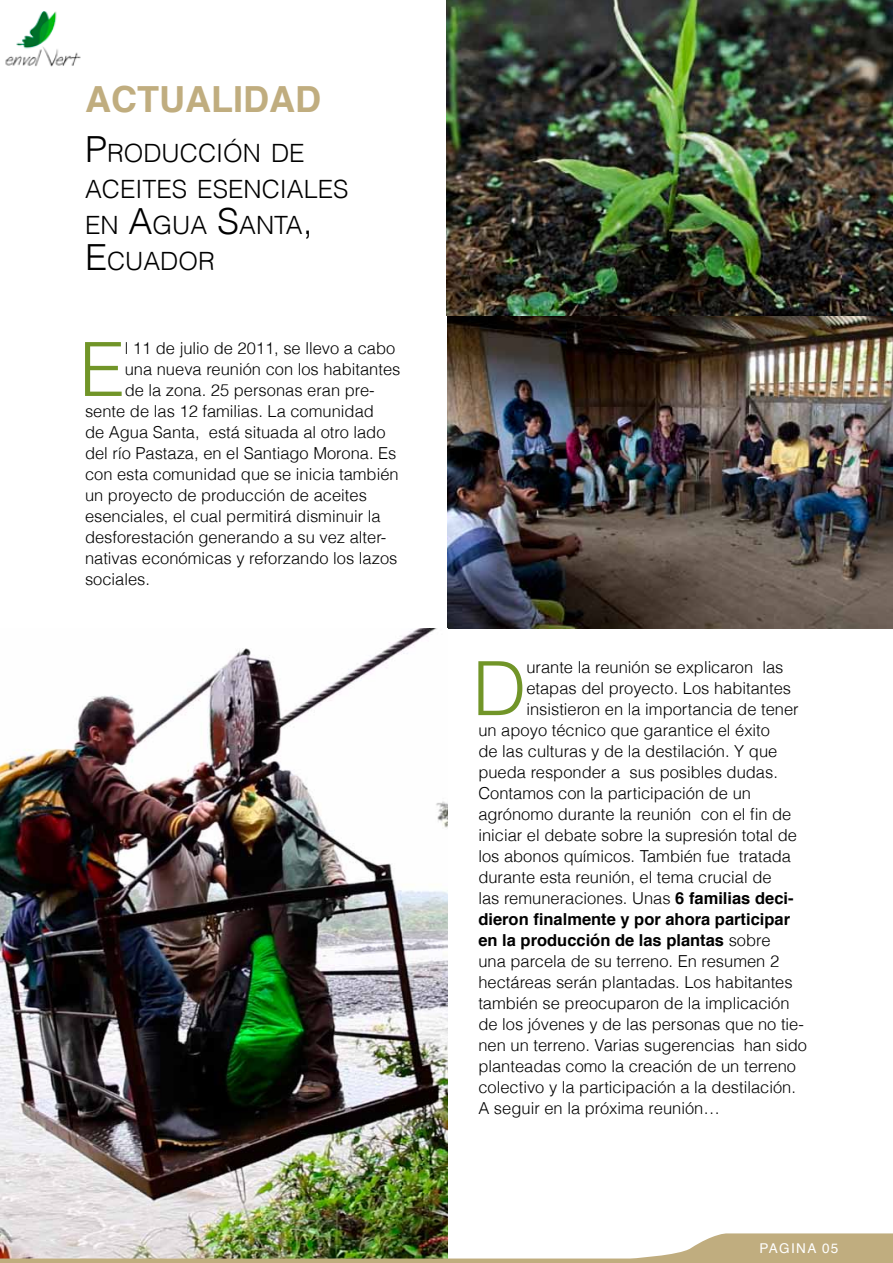
<style>
.page{position:relative;width:893px;height:1263px;background:#fff}
.page>*{position:absolute;margin:0;border:0;box-sizing:border-box;transform-origin:0 0}
.t1{font:300 74.85px "Helvetica";color:#719528}
.t2{font:700 36px "Helvetica";color:#c0ad7f}
.t3{font:300 25.2px/36px "Helvetica";color:#000}
.t4{font:300 16.5px "Helvetica";color:#000}
.t5{font:700 16.5px "Helvetica";color:#000}
.t6{font:13.5px "Helvetica";letter-spacing:.1em;color:#fff}
.s1{font-size:36px}
.s2{font-weight:700}
.s3{font-weight:300}
</style>
<div class="page">
<img style="left:446px;top:315px;width:447px;height:313px">
<img style="left:1px;top:629px;width:446px;height:604px">
<img style="left:0;top:1233px;width:893px;height:30px">
<img style="left:5px;top:11px;width:76px;height:56px">
<img style="left:446px;top:0;width:447px;height:315px">
<h2 class="t2" style="left:85px;top:70px;width:25px">ACTUALIDAD</h2>
<h3 class="t3" style="left:85px;top:135px;width:263px"><span class="s1">P</span>RODUCCIÓN DE<br>ACEITES ESENCIALES<br>EN <span class="s1">A</span>GUA <span class="s1">S</span>ANTA<span class="s1">,<br>E</span>CUADOR</h3>
<h1 class="t1" style="left:79px;top:323px;width:47px">E</h1>
<p class="t4" style="left:125px;top:338px;width:272px">l 11 de julio de 2011, se llevo a cabo</p>
<p class="t4" style="left:125px;top:359px;width:277px">una nueva reunión con los habitantes</p>
<p class="t4" style="left:125px;top:380px;width:252px">de la zona. 25 personas eran pre-</p>
<p class="t4" style="left:85px;top:401px;width:290px">sente de las 12 familias. La comunidad</p>
<p class="t4" style="left:85px;top:422px;width:302px">de Agua Santa, está situada al otro lado</p>
<p class="t4" style="left:85px;top:443px;width:313px">del río Pastaza, en el Santiago Morona. Es</p>
<p class="t4" style="left:85px;top:464px;width:315px">con esta comunidad que se inicia también</p>
<p class="t4" style="left:85px;top:485px;width:283px">un proyecto de producción de aceites</p>
<p class="t4" style="left:85px;top:506px;width:297px">esenciales, el cual permitirá disminuir la</p>
<p class="t4" style="left:85px;top:527px;width:303px">desforestación generando a su vez alter-</p>
<p class="t4" style="left:85px;top:548px;width:314px">nativas económicas y reforzando los lazos</p>
<p class="t4" style="left:85px;top:569px;width:67px">sociales.</p>
<h1 class="t1" style="left:472px;top:642px;width:56px">D</h1>
<p class="t4" style="left:526px;top:657px;width:259px">urante la reunión se explicaron las</p>
<p class="t4" style="left:526px;top:678px;width:266px">etapas del proyecto. Los habitantes</p>
<p class="t4" style="left:526px;top:699px;width:274px">insistieron en la importancia de tener</p>
<p class="t4" style="left:478px;top:720px;width:293px">un apoyo técnico que garantice el éxito</p>
<p class="t4" style="left:478px;top:741px;width:300px">de las culturas y de la destilación. Y que</p>
<p class="t4" style="left:478px;top:762px;width:301px">pueda responder a sus posibles dudas.</p>
<p class="t4" style="left:478px;top:783px;width:274px">Contamos con la participación de un</p>
<p class="t4" style="left:478px;top:804px;width:315px">agrónomo durante la reunión con el fin de</p>
<p class="t4" style="left:478px;top:825px;width:320px">iniciar el debate sobre la supresión total de</p>
<p class="t4" style="left:478px;top:846px;width:314px">los abonos químicos. También fue tratada</p>
<p class="t4" style="left:478px;top:867px;width:295px">durante esta reunión, el tema crucial de</p>
<p class="t4" style="left:478px;top:888px;width:317px">las remuneraciones. Unas <span class="s2">6 familias deci-</span></p>
<p class="t5" style="left:478px;top:906px;width:313px">dieron finalmente y por ahora participar</p>
<p class="t5" style="left:478px;top:927px;width:294px">en la producción de las plantas <span class="s3">sobre</span></p>
<p class="t4" style="left:478px;top:951px;width:302px">una parcela de su terreno. En resumen 2</p>
<p class="t4" style="left:478px;top:972px;width:316px">hectáreas serán plantadas. Los habitantes</p>
<p class="t4" style="left:478px;top:993px;width:313px">también se preocuparon de la implicación</p>
<p class="t4" style="left:478px;top:1014px;width:327px">de los jóvenes y de las personas que no tie-</p>
<p class="t4" style="left:478px;top:1035px;width:330px">nen un terreno. Varias sugerencias han sido</p>
<p class="t4" style="left:478px;top:1056px;width:319px">planteadas como la creación de un terreno</p>
<p class="t4" style="left:478px;top:1077px;width:319px">colectivo y la participación a la destilación.</p>
<p class="t4" style="left:478px;top:1098px;width:243px">A seguir en la próxima reunión…</p>
<p class="t6" style="left:760px;top:1238px;width:80px">PAGINA 05</p>
</div>
